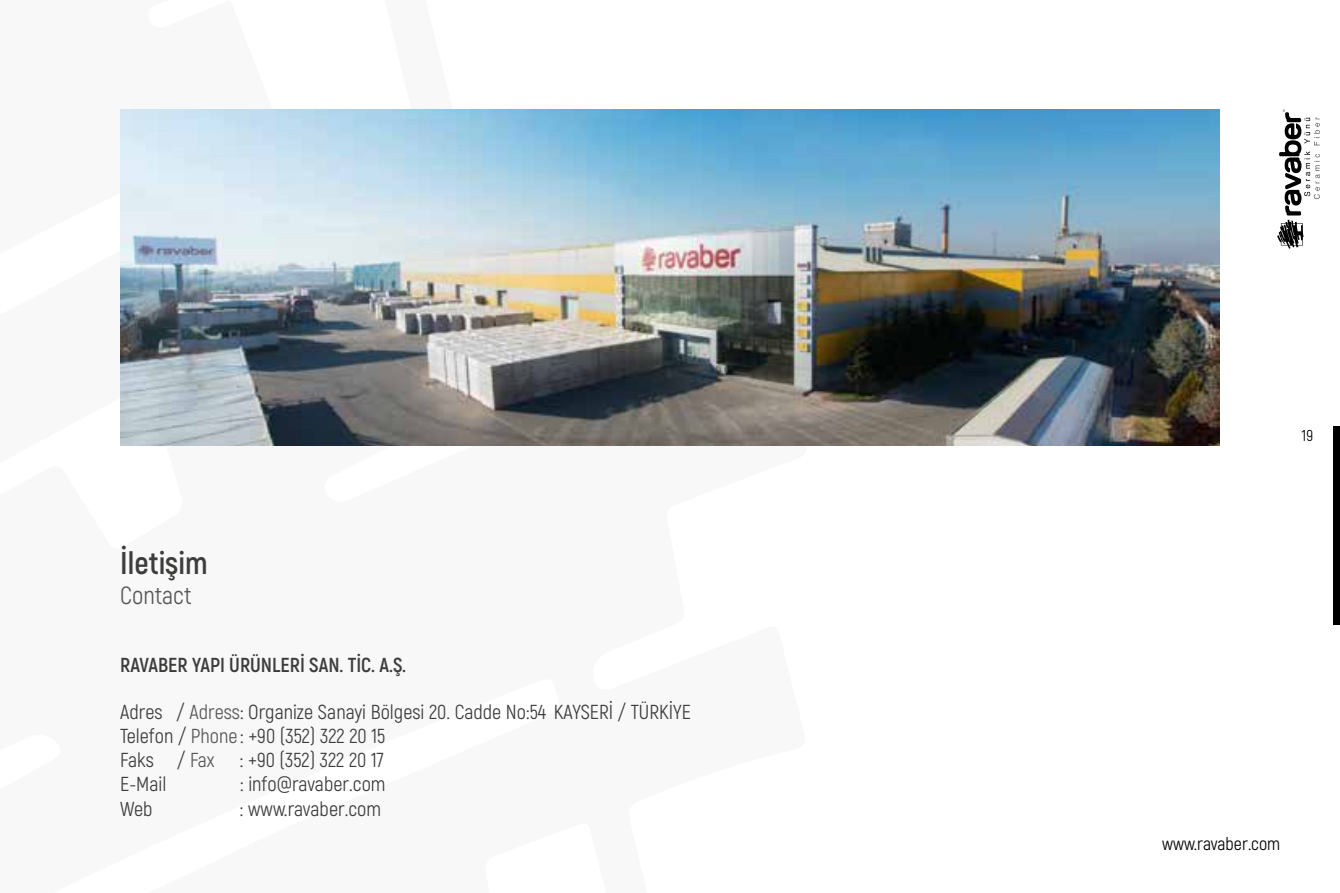
<style>
.page{position:relative;width:1340px;height:893px;background:#fff}
.page>*{position:absolute;margin:0;border:0;box-sizing:border-box;transform-origin:0 0}
.t1{font:700 31.5px "Akrobat";color:#3c3c3b}
.t2{font:24.75px "Akrobat";color:#575756}
.t3{font:20.25px/24.3px "Akrobat";color:#3c3c3b}
.t4{font:700 20.25px "Akrobat";color:#3c3c3b}
.t5{font:18px "Akrobat";color:#000}
.t6{font:15.75px "Akrobat";color:#000}
.s1{color:#575756}
</style>
<div class="page">
<div style="left:1333px;top:427px;width:6px;height:198px;background:#000"></div>
<svg style="left:1277px;top:110px;width:42px;height:139px"></svg>
<img style="left:120px;top:109px;width:1099px;height:337px">
<h1 class="t1" style="left:120px;top:543px;width:89px">İletişim</h1>
<p class="t2" style="left:120px;top:580px;width:73px">Contact</p>
<p class="t4" style="left:120px;top:652px;width:287px">RAVABER YAPI ÜRÜNLERİ SAN. TİC. A.Ş.</p>
<p class="t3" style="left:120px;top:699px;width:572px">Adres / <span class="s1">Adress</span>: Organize Sanayi Bölgesi 20. Cadde No:54 KAYSERİ / TÜRKİYE Telefon / <span class="s1">Phone</span> : +90 (352) 322 20 15<br>Faks / <span class="s1">Fax</span> : +90 (352) 322 20 17<br>E-Mail</p>
<p class="t3" style="left:240px;top:772px;width:147px">: info@ravaber.com</p>
<p class="t3" style="left:120px;top:796px;width:34px">Web</p>
<p class="t3" style="left:240px;top:796px;width:143px">: www.ravaber.com</p>
<p class="t6" style="left:1301px;top:426px;width:13px">19</p>
<p class="t5" style="left:1162px;top:833px;width:120px">www.ravaber.com</p>
</div>
